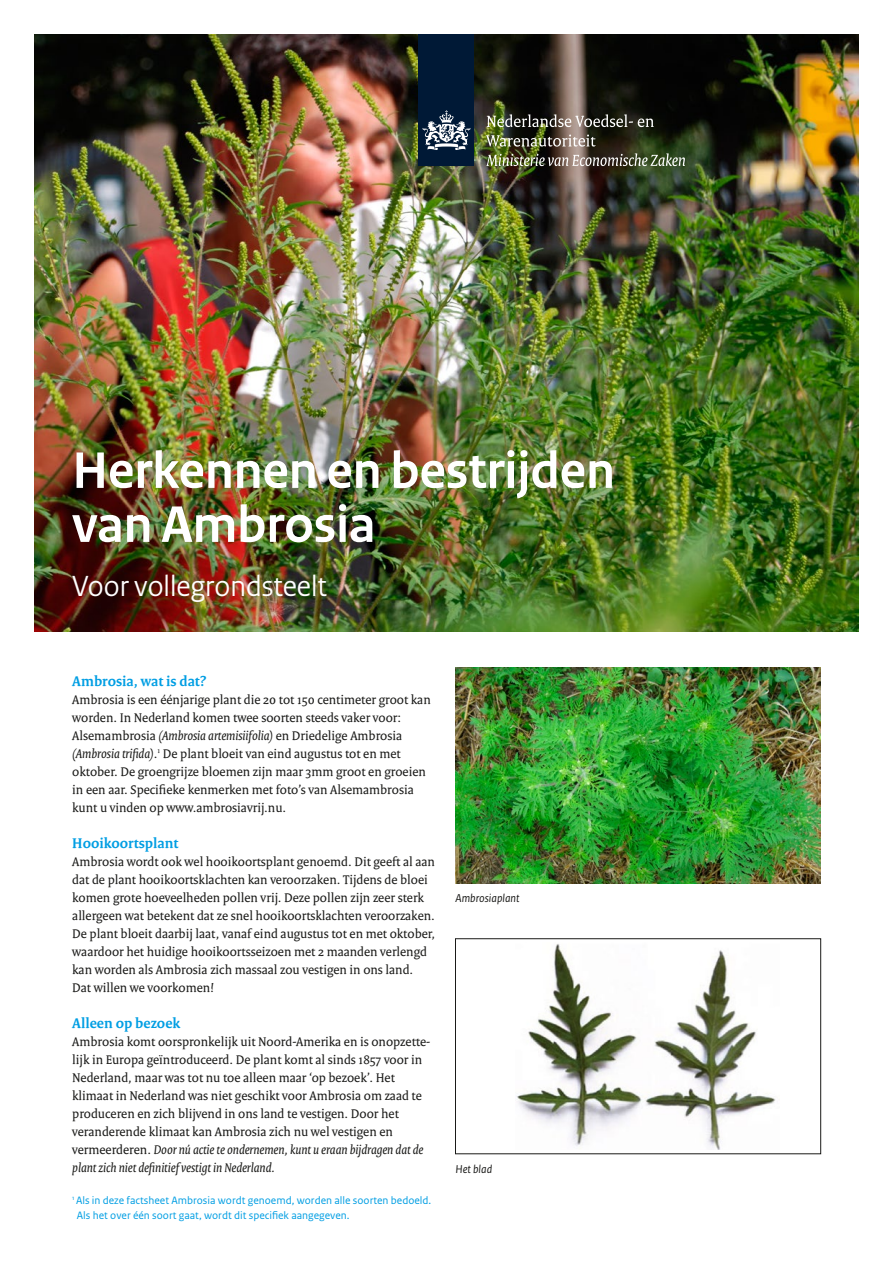
<style>
.page{position:relative;width:893px;height:1263px;background:#fff}
.page>*{position:absolute;margin:0;border:0;box-sizing:border-box;transform-origin:0 0}
.t1{font:700 54px/54px "Rijksoverheid Sans Heading";color:#fff}
.t2{font:30.6px "Rijksoverheid Sans Heading";color:#fff}
.t3{font:700 15px "Rijksoverheid Serif";color:#009ee3}
.t4{font:13.5px/18px "Rijksoverheid Serif";color:#1a1a18}
.t5{font:italic 12px "Rijksoverheid Sans Text";color:#1a1a18}
.t6{font:11.25px/15px "Rijksoverheid Sans Text";color:#009ee3}
.s1{font-style:italic}
</style>
<div class="page">
<img style="left:34px;top:34px;width:825px;height:597px">
<div style="left:419px;top:34px;width:55px;height:132px;background:#001936"></div>
<svg style="left:423px;top:110px;width:47px;height:40px"></svg>
<svg style="left:487px;top:114px;width:167px;height:13px;background:#66655a"></svg>
<svg style="left:486px;top:135px;width:109px;height:12px"></svg>
<img style="left:486px;top:153px;width:199px;height:13px">
<img style="left:455px;top:668px;width:366px;height:216px">
<img style="left:516px;top:944px;width:260px;height:206px">
<div style="left:455px;top:938px;width:366px;height:216px;border:1px solid #1a1a18"></div>
<h1 class="t1" style="left:72px;top:444px;width:544px">Herkennen en bestrijden van Ambrosia</h1>
<h2 class="t2" style="left:72px;top:568px;width:256px">Voor vollegrondsteelt</h2>
<p class="t3" style="left:72px;top:672px;width:136px">Ambrosia, wat is dat?</p>
<p class="t4" style="left:72px;top:690px;width:360px">Ambrosia is een éénjarige plant die 20 tot 150 centimeter groot kan worden. In Nederland komen twee soorten steeds vaker voor:<br>Alsemambrosia <span class="s1">(Ambrosia artemisiifolia)</span> en Driedelige Ambrosia <span class="s1">(Ambrosia trifida)</span>.<sup>1</sup> De plant bloeit van eind augustus tot en met oktober. De groengrijze bloemen zijn maar 3mm groot en groeien in een aar. Specifieke kenmerken met foto’s van Alsemambrosia kunt u vinden op www.ambrosiavrij.nu.</p>
<p class="t3" style="left:72px;top:834px;width:108px">Hooikoortsplant</p>
<p class="t4" style="left:72px;top:852px;width:365px">Ambrosia wordt ook wel hooikoortsplant genoemd. Dit geeft al aan dat de plant hooikoortsklachten kan veroorzaken. Tijdens de bloei komen grote hoeveelheden pollen vrij. Deze pollen zijn zeer sterk allergeen wat betekent dat ze snel hooikoortsklachten veroorzaken.<br>De plant bloeit daarbij laat, vanaf eind augustus tot en met oktober, waardoor het huidige hooikoortsseizoen met 2 maanden verlengd kan worden als Ambrosia zich massaal zou vestigen in ons land.<br>Dat willen we voorkomen!</p>
<p class="t3" style="left:72px;top:1014px;width:109px">Alleen op bezoek</p>
<p class="t4" style="left:72px;top:1032px;width:360px">Ambrosia komt oorspronkelijk uit Noord-Amerika en is onopzette&shy;lijk in Europa geïntroduceerd. De plant komt al sinds 1857 voor in Nederland, maar was tot nu toe alleen maar ‘op bezoek’. Het klimaat in Nederland was niet geschikt voor Ambrosia om zaad te produceren en zich blijvend in ons land te vestigen. Door het veranderende klimaat kan Ambrosia zich nu wel vestigen en vermeerderen. <span class="s1">Door nú actie te ondernemen, kunt u eraan bijdragen dat de plant zich niet definitief vestigt in Nederland.</span></p>
<p class="t6" style="left:77px;top:1193px;width:356px;text-indent:-5px"><sup>1</sup> Als in deze factsheet Ambrosia wordt genoemd, worden alle soorten bedoeld.<br>Als het over één soort gaat, wordt dit specifiek aangegeven.</p>
<p class="t5" style="left:455px;top:892px;width:66px">Ambrosiaplant</p>
<p class="t5" style="left:455px;top:1162px;width:38px">Het blad</p>
</div>
